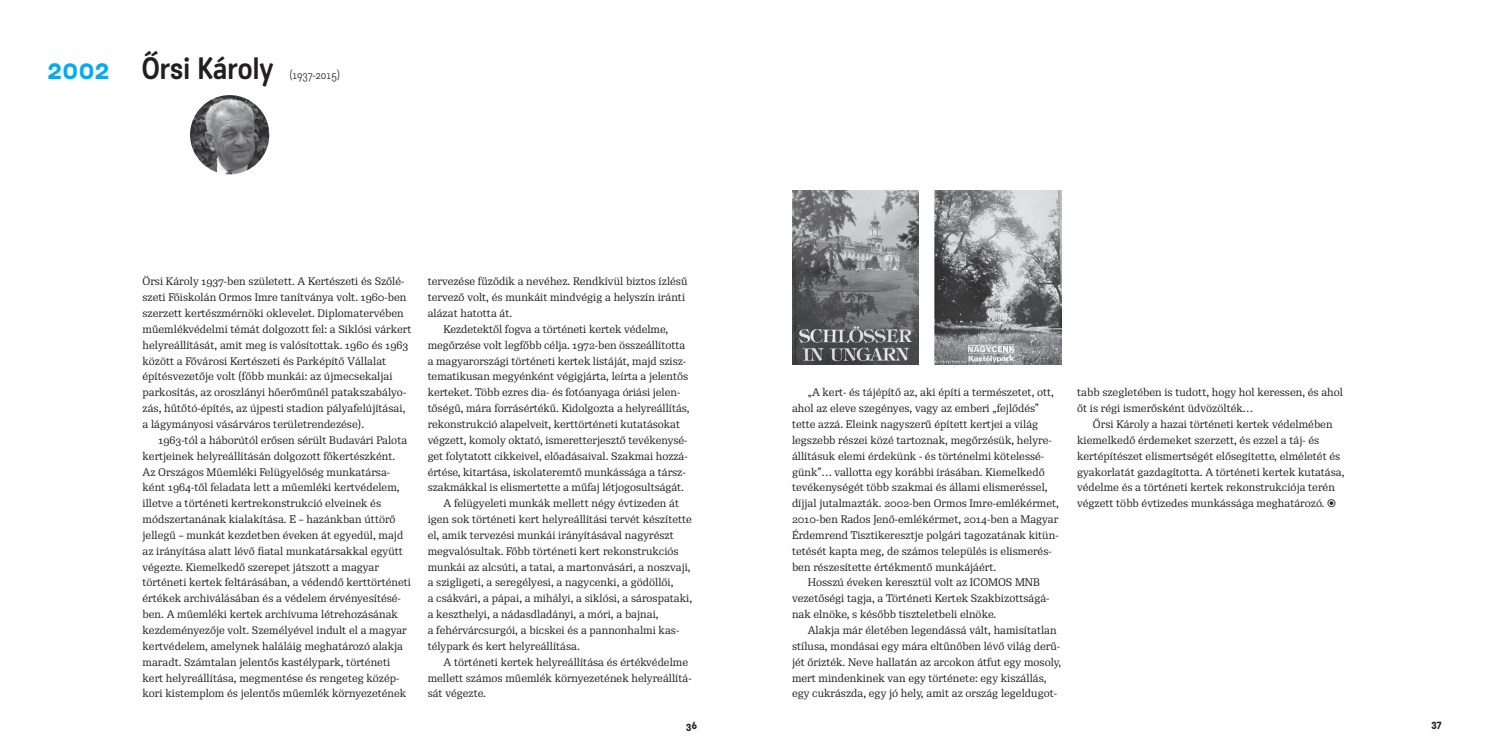
<style>
.page{position:relative;width:1489px;height:745px;background:#fff}
.page>*{position:absolute;margin:0;border:0;box-sizing:border-box;transform-origin:0 0}
.t1{font:700 30px "Katarine Std";color:#231f20}
.t2{font:300 11.25px "Katarine Std";color:#231f20}
.t3{font:10.62px/15.9px "Re Public Std";color:#231f20}
.t4{font:500 10px "Katarine Std";color:#231f20}
.s1{color:#00aeef}
</style>
<div class="page">
<img style="left:190px;top:95px;width:79px;height:79px;border-radius:40px">
<img style="left:792px;top:190px;width:126px;height:174px">
<img style="left:934px;top:190px;width:127px;height:174px">
<h1 class="t1" style="left:47px;top:48px;width:227px"><span class="s1">2002</span> Őrsi Károly</h1>
<p class="t2" style="left:290px;top:68px;width:51px">(1937-2015)</p>
<p class="t3" style="left:142px;top:273px;width:270px">Örsi Károly 1937-ben született. A Kertészeti és Szőlé&shy;szeti Főiskolán Ormos Imre tanítványa volt. 1960-ben szerzett kertészmérnöki oklevelet. Diplomatervében műemlékvédelmi témát dolgozott fel: a Siklósi várkert helyreállítását, amit meg is valósítottak. 1960 és 1963 között a Fővárosi Kertészeti és Parképítő Vállalat építésvezetője volt (főbb munkái: az újmecsekaljai parkosítás, az oroszlányi hőerőműnél patakszabályo&shy;zás, hűtőtó-építés, az újpesti stadion pályafelújításai, a lágymányosi vásárváros területrendezése).</p>
<p class="t3" style="left:142px;top:432px;width:270px;text-indent:16px">1963-tól a háborútól erősen sérült Budavári Palota kertjeinek helyreállításán dolgozott főkertészként.<br>Az Országos Műemléki Felügyelőség munkatársa&shy;ként 1964-től feladata lett a műemléki kertvédelem, illetve a történeti kertrekonstrukció elveinek és módszertanának kialakítása. E – hazánkban úttörő jellegű – munkát kezdetben éveken át egyedül, majd az irányítása alatt lévő fiatal munkatársakkal együtt végezte. Kiemelkedő szerepet játszott a magyar történeti kertek feltárásában, a védendő kerttörténeti értékek archiválásában és a védelem érvényesítésé&shy;ben. A műemléki kertek archívuma létrehozásának kezdeményezője volt. Személyével indult el a magyar kertvédelem, amelynek haláláig meghatározó alakja maradt. Számtalan jelentős kastélypark, történeti kert helyreállítása, megmentése és rengeteg közép&shy;kori kistemplom és jelentős műemlék környezetének</p>
<p class="t3" style="left:427px;top:273px;width:261px">tervezése fűződik a nevéhez. Rendkívül biztos ízlésű</p>
<p class="t3" style="left:427px;top:289px;width:259px">tervező volt, és munkáit mindvégig a helyszín iránti</p>
<p class="t3" style="left:427px;top:305px;width:86px">alázat hatotta át.</p>
<p class="t3" style="left:443px;top:321px;width:226px">Kezdetektől fogva a történeti kertek védelme,</p>
<p class="t3" style="left:427px;top:337px;width:259px">megőrzése volt legfőbb célja. 1972-ben összeállította</p>
<p class="t3" style="left:427px;top:353px;width:260px">a magyarországi történeti kertek listáját, majd szisz-</p>
<p class="t3" style="left:427px;top:368px;width:262px">tematikusan megyénként végigjárta, leírta a jelentős</p>
<p class="t3" style="left:427px;top:384px;width:254px">kerteket. Több ezres dia- és fotóanyaga óriási jelen-</p>
<p class="t3" style="left:427px;top:400px;width:263px">tőségű, mára forrásértékű. Kidolgozta a helyreállítás,</p>
<p class="t3" style="left:427px;top:416px;width:254px">rekonstrukció alapelveit, kerttörténeti kutatásokat</p>
<p class="t3" style="left:427px;top:432px;width:261px">végzett, komoly oktató, ismeretterjesztő tevékenysé-</p>
<p class="t3" style="left:427px;top:447px;width:261px">get folytatott cikkeivel, előadásaival. Szakmai hozzá-</p>
<p class="t3" style="left:427px;top:463px;width:259px">értése, kitartása, iskolateremtő munkássága a társz-</p>
<p class="t3" style="left:427px;top:479px;width:258px">szakmákkal is elismertette a műfaj létjogosultságát.</p>
<p class="t3" style="left:443px;top:495px;width:237px">A felügyeleti munkák mellett négy évtizeden át</p>
<p class="t3" style="left:427px;top:511px;width:266px">igen sok történeti kert helyreállítási tervét készítette</p>
<p class="t3" style="left:427px;top:527px;width:247px">el, amik tervezési munkái irányításával nagyrészt</p>
<p class="t3" style="left:427px;top:542px;width:252px">megvalósultak. Főbb történeti kert rekonstrukciós</p>
<p class="t3" style="left:427px;top:558px;width:264px">munkái az alcsúti, a tatai, a martonvásári, a noszvaji,</p>
<p class="t3" style="left:427px;top:574px;width:247px">a szigligeti, a seregélyesi, a nagycenki, a gödöllői,</p>
<p class="t3" style="left:427px;top:590px;width:266px">a csákvári, a pápai, a mihályi, a siklósi, a sárospataki,</p>
<p class="t3" style="left:427px;top:606px;width:232px">a keszthelyi, a nádasdladányi, a móri, a bajnai,</p>
<p class="t3" style="left:427px;top:622px;width:253px">a fehérvárcsurgói, a bicskei és a pannonhalmi kas-</p>
<p class="t3" style="left:427px;top:637px;width:154px">télypark és kert helyreállítása.</p>
<p class="t3" style="left:443px;top:653px;width:246px">A történeti kertek helyreállítása és értékvédelme</p>
<p class="t3" style="left:427px;top:669px;width:265px">mellett számos műemlék környezetének helyreállítá-</p>
<p class="t3" style="left:427px;top:685px;width:60px">sát végezte.</p>
<p class="t3" style="left:807px;top:384px;width:248px">„A kert- és tájépítő az, aki építi a természetet, ott,</p>
<p class="t3" style="left:792px;top:400px;width:248px">ahol az eleve szegényes, vagy az emberi „fejlődés”</p>
<p class="t3" style="left:792px;top:416px;width:248px">tette azzá. Eleink nagyszerű épített kertjei a világ</p>
<p class="t3" style="left:792px;top:432px;width:261px">legszebb részei közé tartoznak, megőrzésük, helyre-</p>
<p class="t3" style="left:792px;top:447px;width:254px">állításuk elemi érdekünk - és történelmi kötelessé-</p>
<p class="t3" style="left:792px;top:463px;width:254px">günk”… vallotta egy korábbi írásában. Kiemelkedő</p>
<p class="t3" style="left:792px;top:479px;width:257px">tevékenységét több szakmai és állami elismeréssel,</p>
<p class="t3" style="left:792px;top:495px;width:268px">díjjal jutalmazták. 2002-ben Ormos Imre-emlékérmet,</p>
<p class="t3" style="left:792px;top:511px;width:268px">2010-ben Rados Jenő-emlékérmet, 2014-ben a Magyar</p>
<p class="t3" style="left:792px;top:527px;width:268px">Érdemrend Tisztikeresztje polgári tagozatának kitün-</p>
<p class="t3" style="left:792px;top:542px;width:261px">tetését kapta meg, de számos település is elismerés-</p>
<p class="t3" style="left:792px;top:558px;width:206px">ben részesítette értékmentő munkájáért.</p>
<p class="t3" style="left:807px;top:574px;width:234px">Hosszú éveken keresztül volt az ICOMOS MNB</p>
<p class="t3" style="left:792px;top:590px;width:259px">vezetőségi tagja, a Történeti Kertek Szakbizottságá-</p>
<p class="t3" style="left:792px;top:606px;width:206px">nak elnöke, s később tiszteletbeli elnöke.</p>
<p class="t3" style="left:807px;top:622px;width:250px">Alakja már életében legendássá vált, hamisítatlan</p>
<p class="t3" style="left:792px;top:637px;width:269px">stílusa, mondásai egy mára eltűnőben lévő világ derű-</p>
<p class="t3" style="left:792px;top:653px;width:271px">jét őrizték. Neve hallatán az arcokon átfut egy mosoly,</p>
<p class="t3" style="left:792px;top:669px;width:256px">mert mindenkinek van egy története: egy kiszállás,</p>
<p class="t3" style="left:792px;top:685px;width:266px">egy cukrászda, egy jó hely, amit az ország legeldugot-</p>
<p class="t3" style="left:1077px;top:384px;width:267px">tabb szegletében is tudott, hogy hol keressen, és ahol őt is régi ismerősként üdvözölték…</p>
<p class="t3" style="left:1077px;top:416px;width:269px;text-indent:16px">Őrsi Károly a hazai történeti kertek védelmében kiemelkedő érdemeket szerzett, és ezzel a táj- és kertépítészet elismertségét elősegítette, elméletét és gyakorlatát gazdagította. A történeti kertek kutatása, védelme és a történeti kertek rekonstrukciója terén végzett több évtizedes munkássága meghatározó. ◉</p>
<p class="t4" style="left:686px;top:718px;width:12px">36</p>
<p class="t4" style="left:1431px;top:718px;width:12px">37</p>
</div>
